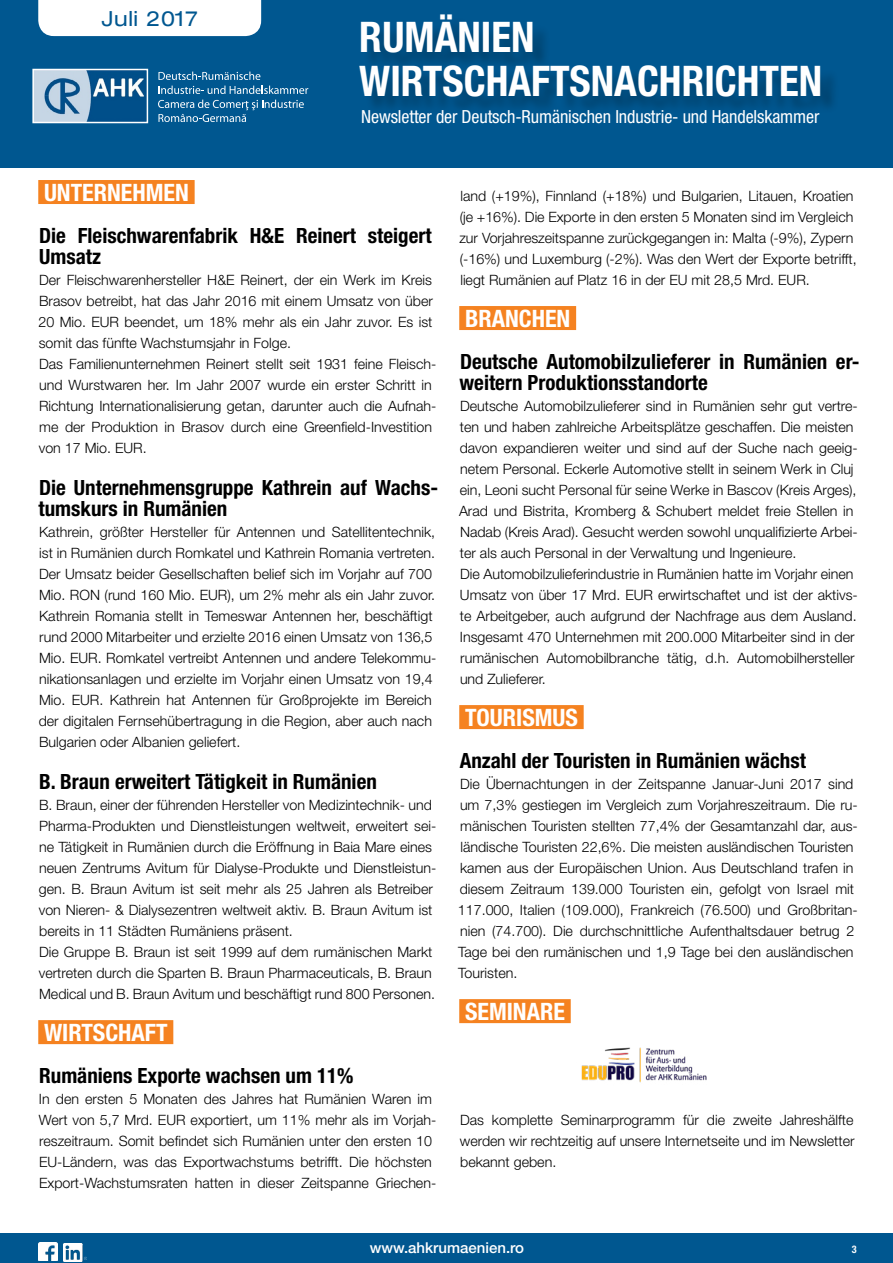
<style>
.page{position:relative;width:893px;height:1263px;background:#fff}
.page>*{position:absolute;margin:0;border:0;box-sizing:border-box;transform-origin:0 0}
.t1{font:700 condensed 42.3px/44px "Helvetica Neue LT Pro";color:#fff}
.t2{font:700 condensed 24px "Helvetica Neue LT Pro";color:#fff}
.t3{font:700 condensed 21px/21px "Helvetica Neue LT Pro";color:#000}
.t4{font:expanded 20.85px "Helvetica Neue LT Pro";letter-spacing:.03em;color:#005790}
.t5{font:condensed 18px "Helvetica Neue LT Pro";letter-spacing:-.005em;color:#fff}
.t6{font:500 15px "Helvetica Neue LT Pro";color:#fff}
.t7{font:300 14.25px/21px "Helvetica Neue LT Pro";color:#000}
.t8{font:700 condensed 10.5px "Helvetica Neue LT Pro";color:#fff}
</style>
<div class="page">
<div style="left:0;top:1233px;width:893px;height:30px;background:#005790"></div>
<div style="left:0;top:0;width:893px;height:168px;background:#005790"></div>
<div style="left:38px;top:0;width:223px;height:36px;background:#fff"></div>
<svg style="left:158px;top:72px;width:102px;height:8px"></svg>
<svg style="left:159px;top:86px;width:149px;height:8px"></svg>
<svg style="left:158px;top:100px;width:146px;height:22px"></svg>
<div style="left:363px;top:17px;width:476px;height:98px;background:#000;opacity:.25"></div>
<div style="left:38px;top:180px;width:157px;height:24px;background:#f58220"></div>
<div style="left:38px;top:1020px;width:135px;height:24px;background:#f58220"></div>
<div style="left:459px;top:306px;width:117px;height:24px;background:#f58220"></div>
<div style="left:459px;top:705px;width:125px;height:24px;background:#f58220"></div>
<div style="left:459px;top:999px;width:112px;height:24px;background:#f58220"></div>
<img style="left:581px;top:1047px;width:126px;height:36px">
<img style="left:35px;top:72px;width:110px;height:48px">
<div style="left:32px;top:69px;width:116px;height:54px;border:2px solid #fff"></div>
<img style="left:39px;top:1242px;width:18px;height:18px">
<img style="left:64px;top:1244px;width:22px;height:18px">
<h3 class="t4" style="left:102px;top:7px;width:98px">Juli 2017</h3>
<h1 class="t1" style="left:359px;top:14px;width:464px">Rumänien<br>Wirtschaftsnachrichten</h1>
<p class="t5" style="left:361px;top:106px;width:460px">Newsletter der Deutsch-Rumänischen Industrie- und Handelskammer</p>
<h2 class="t2" style="left:44px;top:178px;width:146px">unternehmen</h2>
<h3 class="t3" style="left:39px;top:225px;width:394px">Die Fleischwarenfabrik H&amp;E Reinert steigert<br>Umsatz</h3>
<p class="t7" style="left:39px;top:269px;width:399px">Der Fleischwarenhersteller H&amp;E Reinert, der ein Werk im Kreis Brasov betreibt, hat das Jahr 2016 mit einem Umsatz von über 20 Mio. EUR beendet, um 18% mehr als ein Jahr zuvor. Es ist somit das fünfte Wachstumsjahr in Folge.<br>Das Familienunternehmen Reinert stellt seit 1931 feine Fleisch&shy;und Wurstwaren her. Im Jahr 2007 wurde ein erster Schritt in Richtung Internationalisierung getan, darunter auch die Aufnah&shy;me der Produktion in Brasov durch eine Greenfield-Investition von 17 Mio. EUR.</p>
<h3 class="t3" style="left:39px;top:477px;width:401px">Die Unternehmensgruppe Kathrein auf Wachs&shy;tumskurs in Rumänien</h3>
<p class="t7" style="left:39px;top:521px;width:399px">Kathrein, größter Hersteller für Antennen und Satellitentechnik, ist in Rumänien durch Romkatel und Kathrein Romania vertreten.<br>Der Umsatz beider Gesellschaften belief sich im Vorjahr auf 700<br>Mio. RON (rund 160 Mio. EUR), um 2% mehr als ein Jahr zuvor.<br>Kathrein Romania stellt in Temeswar Antennen her, beschäftigt rund 2000 Mitarbeiter und erzielte 2016 einen Umsatz von 136,5<br>Mio. EUR. Romkatel vertreibt Antennen und andere Telekommu&shy;nikationsanlagen und erzielte im Vorjahr einen Umsatz von 19,4<br>Mio. EUR. Kathrein hat Antennen für Großprojekte im Bereich der digitalen Fernsehübertragung in die Region, aber auch nach Bulgarien oder Albanien geliefert.</p>
<h3 class="t3" style="left:39px;top:771px;width:339px">B. Braun erweitert Tätigkeit in Rumänien</h3>
<p class="t7" style="left:39px;top:794px;width:399px">B. Braun, einer der führenden Hersteller von Medizintechnik- und Pharma-Produkten und Dienstleistungen weltweit, erweitert sei&shy;ne Tätigkeit in Rumänien durch die Eröffnung in Baia Mare eines neuen Zentrums Avitum für Dialyse-Produkte und Dienstleistun&shy;gen. B. Braun Avitum ist seit mehr als 25 Jahren als Betreiber von Nieren- &amp; Dialysezentren weltweit aktiv. B. Braun Avitum ist bereits in 11 Städten Rumäniens präsent.<br>Die Gruppe B. Braun ist seit 1999 auf dem rumänischen Markt vertreten durch die Sparten B. Braun Pharmaceuticals, B. Braun Medical und B. Braun Avitum und beschäftigt rund 800 Personen.</p>
<h2 class="t2" style="left:44px;top:1018px;width:125px">wirtschaft</h2>
<h3 class="t3" style="left:39px;top:1065px;width:316px">Rumäniens Exporte wachsen um 11%</h3>
<p class="t7" style="left:39px;top:1088px;width:399px">In den ersten 5 Monaten des Jahres hat Rumänien Waren im Wert von 5,7 Mrd. EUR exportiert, um 11% mehr als im Vorjah&shy;reszeitraum. Somit befindet sich Rumänien unter den ersten 10<br>EU-Ländern, was das Exportwachstums betrifft. Die höchsten Export-Wachstumsraten hatten in dieser Zeitspanne Griechen-</p>
<p class="t7" style="left:459px;top:185px;width:399px">land (+19%), Finnland (+18%) und Bulgarien, Litauen, Kroatien (je +16%). Die Exporte in den ersten 5 Monaten sind im Vergleich zur Vorjahreszeitspanne zurückgegangen in: Malta (-9%), Zypern (-16%) und Luxemburg (-2%). Was den Wert der Exporte betrifft, liegt Rumänien auf Platz 16 in der EU mit 28,5 Mrd. EUR.</p>
<h2 class="t2" style="left:465px;top:304px;width:107px">branchen</h2>
<h3 class="t3" style="left:459px;top:351px;width:402px">Deutsche Automobilzulieferer in Rumänien er&shy;weitern Produktionsstandorte</h3>
<p class="t7" style="left:459px;top:395px;width:400px">Deutsche Automobilzulieferer sind in Rumänien sehr gut vertre&shy;ten und haben zahlreiche Arbeitsplätze geschaffen. Die meisten davon expandieren weiter und sind auf der Suche nach geeig&shy;netem Personal. Eckerle Automotive stellt in seinem Werk in Cluj ein, Leoni sucht Personal für seine Werke in Bascov (Kreis Arges), Arad und Bistrita, Kromberg &amp; Schubert meldet freie Stellen in Nadab (Kreis Arad). Gesucht werden sowohl unqualifizierte Arbei&shy;ter als auch Personal in der Verwaltung und Ingenieure.<br>Die Automobilzulieferindustrie in Rumänien hatte im Vorjahr einen Umsatz von über 17 Mrd. EUR erwirtschaftet und ist der aktivs&shy;te Arbeitgeber, auch aufgrund der Nachfrage aus dem Ausland.<br>Insgesamt 470 Unternehmen mit 200.000 Mitarbeiter sind in der rumänischen Automobilbranche tätig, d.h. Automobilhersteller und Zulieferer.</p>
<h2 class="t2" style="left:465px;top:703px;width:114px">tourismus</h2>
<h3 class="t3" style="left:460px;top:750px;width:348px">Anzahl der Touristen in Rumänien wächst</h3>
<p class="t7" style="left:458px;top:773px;width:401px">Die Übernachtungen in der Zeitspanne Januar-Juni 2017 sind um 7,3% gestiegen im Vergleich zum Vorjahreszeitraum. Die ru&shy;mänischen Touristen stellten 77,4% der Gesamtanzahl dar, aus&shy;ländische Touristen 22,6%. Die meisten ausländischen Touristen kamen aus der Europäischen Union. Aus Deutschland trafen in diesem Zeitraum 139.000 Touristen ein, gefolgt von Israel mit 117.000, Italien (109.000), Frankreich (76.500) und Großbritan&shy;nien (74.700). Die durchschnittliche Aufenthaltsdauer betrug 2<br>Tage bei den rumänischen und 1,9 Tage bei den ausländischen Touristen.</p>
<h2 class="t2" style="left:465px;top:997px;width:101px">seminare</h2>
<p class="t7" style="left:460px;top:1109px;width:396px;text-align:justify">Das komplette Seminarprogramm für die zweite Jahreshälfte werden wir rechtzeitig auf unsere Internetseite und im Newsletter bekannt geben.</p>
<p class="t6" style="left:370px;top:1239px;width:156px">www.ahkrumaenien.ro</p>
<p class="t8" style="left:852px;top:1242px;width:6px">3</p>
</div>
